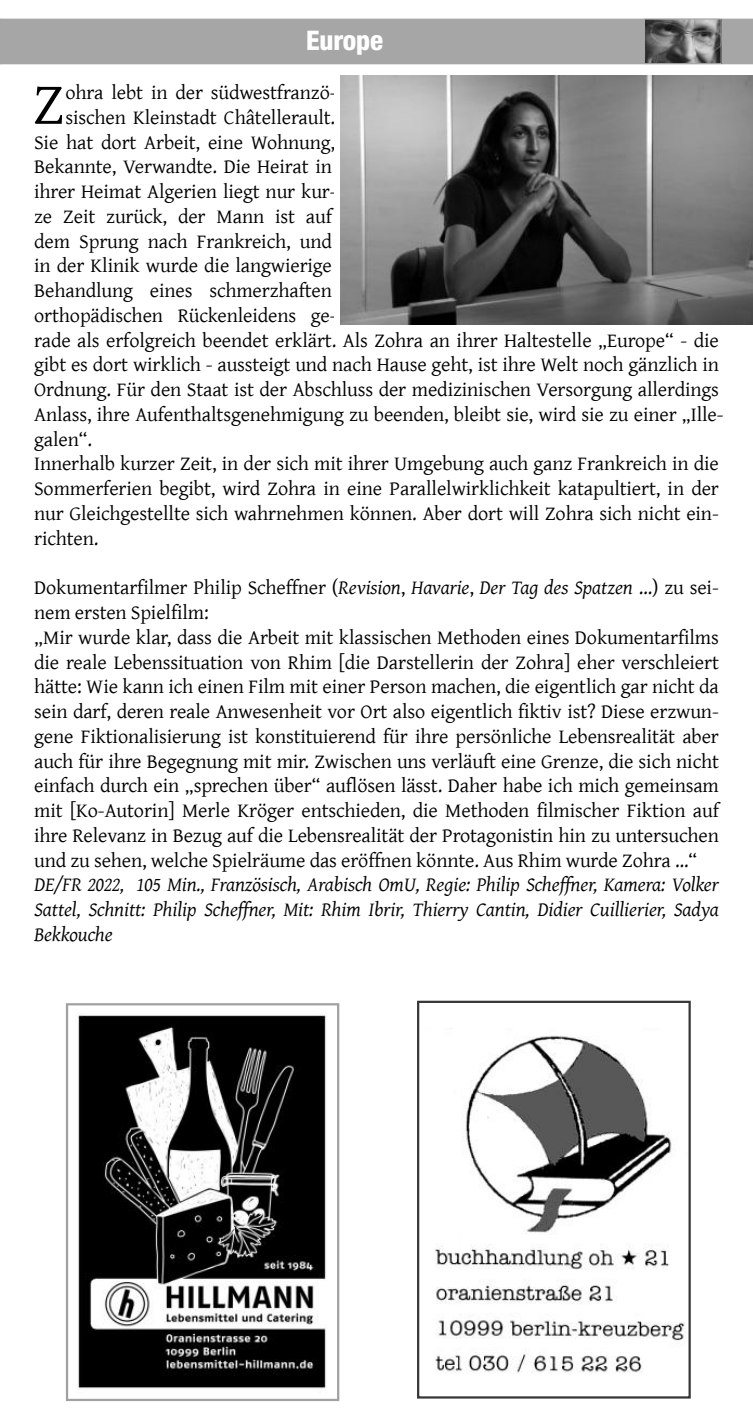
<style>
.page{position:relative;width:753px;height:1423px;background:#fff}
.page>*{position:absolute;margin:0;border:0;box-sizing:border-box;transform-origin:0 0}
.t1{font:60.07px "Gentium";color:#000}
.t2{font:800 condensed 27px "Helvetica Neue LT Std";letter-spacing:-.01em;color:#fff}
.t3{font:20.25px/24.8px "Gentium";letter-spacing:-.005em;color:#000}
.t4{font:italic 20.25px/24.8px "Gentium";letter-spacing:-.005em;color:#000;text-align:justify}
.s1{font-style:italic}
</style>
<div class="page">
<img style="left:435px;top:1035px;width:250px;height:338px">
<div style="left:417px;top:1000px;width:273px;height:398px;border:2px solid #363636"></div>
<img style="left:78px;top:1013px;width:248px;height:376px">
<div style="left:66px;top:1003px;width:273px;height:397px;border:2px solid #a1a1a1"></div>
<div style="left:0;top:19px;width:753px;height:45px;background:#a6a6a6"></div>
<img style="left:646px;top:21px;width:73px;height:41px">
<div style="left:644px;top:19px;width:77px;height:45px;border:1px solid #a6a6a6"></div>
<img style="left:340px;top:76px;width:413px;height:248px">
<h2 class="t2" style="left:306px;top:31px;width:78px">Europe</h2>
<h1 class="t1" style="left:33px;top:72px;width:33px">Z</h1>
<p class="t3" style="left:65px;top:81px;width:272px">ohra lebt in der südwestfranzö‐</p>
<p class="t3" style="left:66px;top:105px;width:271px">sischen Kleinstadt Châtellerault.</p>
<p class="t3" style="left:34px;top:130px;width:302px">Sie hat dort Arbeit, eine Wohnung,</p>
<p class="t3" style="left:34px;top:155px;width:299px">Bekannte, Verwandte. Die Heirat in</p>
<p class="t3" style="left:34px;top:180px;width:304px">ihrer Heimat Algerien liegt nur kur‐</p>
<p class="t3" style="left:34px;top:204px;width:299px">ze Zeit zurück, der Mann ist auf</p>
<p class="t3" style="left:34px;top:229px;width:299px">dem Sprung nach Frankreich, und</p>
<p class="t3" style="left:34px;top:254px;width:299px">in der Klinik wurde die langwierige</p>
<p class="t3" style="left:34px;top:279px;width:299px">Behandlung eines schmerzhaften</p>
<p class="t3" style="left:34px;top:303px;width:304px">orthopädischen Rückenleidens ge‐</p>
<p class="t3" style="left:34px;top:328px;width:686px">rade als erfolgreich beendet erklärt. Als Zohra an ihrer Haltestelle „Europe“ - die</p>
<p class="t3" style="left:34px;top:353px;width:686px">gibt es dort wirklich - aussteigt und nach Hause geht, ist ihre Welt noch gänzlich in</p>
<p class="t3" style="left:34px;top:378px;width:686px">Ordnung. Für den Staat ist der Abschluss der medizinischen Versorgung allerdings</p>
<p class="t3" style="left:34px;top:402px;width:691px">Anlass, ihre Aufenthaltsgenehmigung zu beenden, bleibt sie, wird sie zu einer „Ille‐</p>
<p class="t3" style="left:34px;top:427px;width:59px">galen“.</p>
<p class="t3" style="left:34px;top:452px;width:686px">Innerhalb kurzer Zeit, in der sich mit ihrer Umgebung auch ganz Frankreich in die</p>
<p class="t3" style="left:34px;top:477px;width:686px">Sommerferien begibt, wird Zohra in eine Parallelwirklichkeit katapultiert, in der</p>
<p class="t3" style="left:34px;top:501px;width:686px">nur Gleichgestellte sich wahrnehmen können. Aber dort will Zohra sich nicht ein‐</p>
<p class="t3" style="left:34px;top:526px;width:66px">richten.</p>
<p class="t3" style="left:34px;top:576px;width:686px">Dokumentarfilmer Philip Scheffner (<span class="s1">Revision</span>, <span class="s1">Havarie</span>, <span class="s1">Der Tag des Spatzen</span> …) zu sei‐ nem ersten Spielfilm:<br>„Mir wurde klar, dass die Arbeit mit klassischen Methoden eines Dokumentarfilms die reale Lebenssituation von Rhim [die Darstellerin der Zohra] eher verschleiert hätte: Wie kann ich einen Film mit einer Person machen, die eigentlich gar nicht da sein darf, deren reale Anwesenheit vor Ort also eigentlich fiktiv ist? Diese erzwun‐ gene Fiktionalisierung ist konstituierend für ihre persönliche Lebensrealität aber auch für ihre Begegnung mit mir. Zwischen uns verläuft eine Grenze, die sich nicht einfach durch ein „sprechen über“ auflösen lässt. Daher habe ich mich gemeinsam mit [Ko-Autorin] Merle Kröger entschieden, die Methoden filmischer Fiktion auf ihre Relevanz in Bezug auf die Lebensrealität der Protagonistin hin zu untersuchen und zu sehen, welche Spielräume das eröffnen könnte. Aus Rhim wurde Zohra …“</p>
<p class="t4" style="left:34px;top:873px;width:686px">DE/FR 2022, 105 Min., Französisch, Arabisch OmU, Regie: Philip Scheffner, Kamera: Volker Sattel, Schnitt: Philip Scheffner, Mit: Rhim Ibrir, Thierry Cantin, Didier Cuillierier, Sadya Bekkouche</p>
</div>
